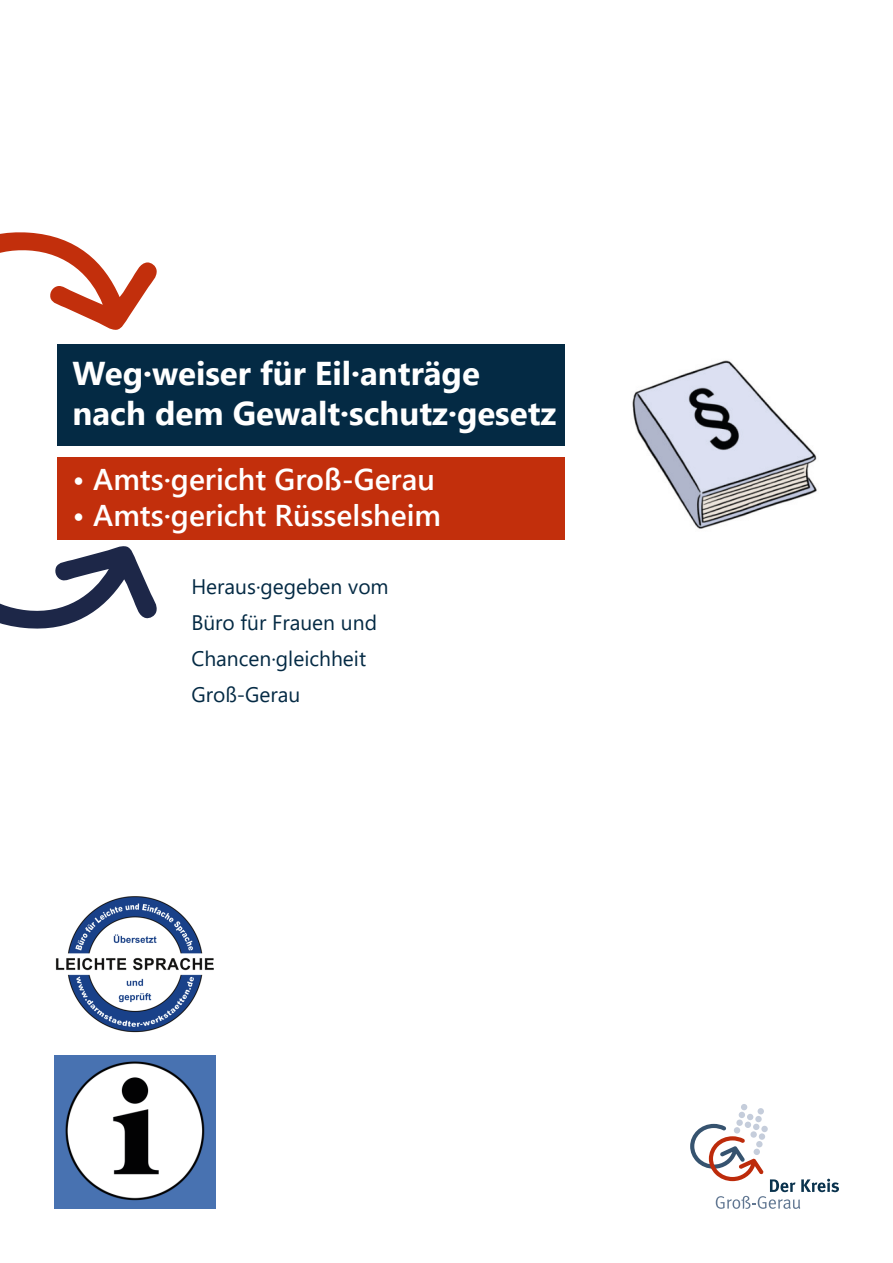
<style>
.page{position:relative;width:893px;height:1263px;background:#fff}
.page>*{position:absolute;margin:0;border:0;box-sizing:border-box;transform-origin:0 0}
.t1{font:700 33px "Segoe UI";color:#fff}
.t2{font:600 30px "Segoe UI";color:#fff}
.t3{font:21px "Segoe UI";color:#042a44}
</style>
<div class="page">
<svg style="left:690px;top:1104px;width:149px;height:105px"></svg>
<svg style="left:0;top:232px;width:158px;height:397px"></svg>
<div style="left:58px;top:344px;width:507px;height:102px;background:#042a44"></div>
<div style="left:58px;top:458px;width:507px;height:82px;background:#c22f0c"></div>
<img style="left:55px;top:896px;width:159px;height:137px">
<img style="left:632px;top:360px;width:185px;height:169px">
<img style="left:54px;top:1056px;width:161px;height:153px">
<p class="t1" style="left:73px;top:347px;width:409px">Weg·weiser für Eil·anträge</p>
<p class="t1" style="left:73px;top:387px;width:485px">nach dem Gewalt·schutz·gesetz</p>
<p class="t2" style="left:73px;top:455px;width:364px">• Amts·gericht Groß-Gerau</p>
<p class="t2" style="left:73px;top:491px;width:370px">• Amts·gericht Rüsselsheim</p>
<p class="t3" style="left:191px;top:570px;width:199px">Heraus·gegeben vom</p>
<p class="t3" style="left:191px;top:606px;width:187px">Büro für Frauen und</p>
<p class="t3" style="left:191px;top:642px;width:176px">Chancen·gleichheit</p>
<p class="t3" style="left:191px;top:678px;width:111px">Groß-Gerau</p>
</div>
